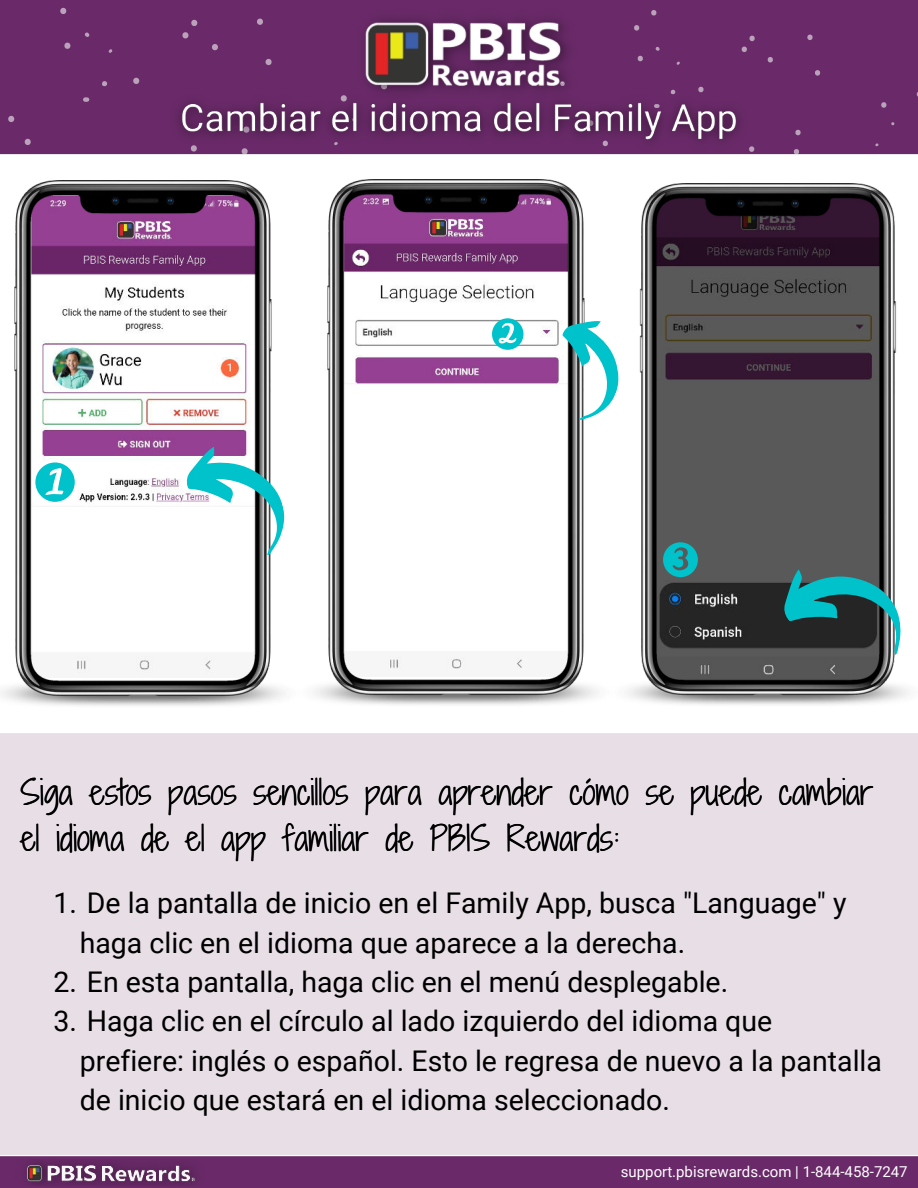
<style>
.page{position:relative;width:918px;height:1188px;background:#fff}
.page>*{position:absolute;margin:0;border:0;box-sizing:border-box;transform-origin:0 0}
.t1{font:33px/46.2px "Shadows Into Light Two";color:#000}
.t2{font:28.5px/39.3px "Roboto";color:#000}
.t3{font:15px "Roboto";color:#fff}
</style>
<div class="page">
<div style="left:0;top:0;width:388px;height:154px;background:#6a2a69"></div>
<div style="left:581px;top:0;width:337px;height:154px;background:#6a2a69"></div>
<img style="left:314px;top:180px;width:284px;height:525px">
<img style="left:1px;top:181px;width:284px;height:525px">
<img style="left:627px;top:183px;width:282px;height:522px">
<svg style="left:186px;top:447px;width:99px;height:108px"></svg>
<svg style="left:783px;top:569px;width:118px;height:86px;background:#30696c"></svg>
<div style="left:0;top:1156px;width:918px;height:32px;background:#6a2a69"></div>
<img style="left:15px;top:1160px;width:192px;height:25px">
<img style="left:355px;top:7px;width:223px;height:73px">
<svg style="left:35px;top:462px;width:40px;height:40px"></svg>
<svg style="left:492px;top:318px;width:32px;height:32px"></svg>
<svg style="left:663px;top:542px;width:35px;height:35px"></svg>
<svg style="left:562px;top:321px;width:57px;height:99px"></svg>
<img style="left:163px;top:80px;width:592px;height:75px">
<div style="left:0;top:733px;width:918px;height:422px;background:#e7dee6"></div>
<p class="t1" style="left:20px;top:769px;width:855px">Siga estos pasos sencillos para aprender cómo se puede cambiar el idioma de el app familiar de PBIS Rewards:</p>
<p class="t2" style="left:80px;top:882px;width:768px;text-indent:-26px">1. De la pantalla de inicio en el Family App, busca "Language" y haga clic en el idioma que aparece a la derecha.</p>
<p class="t2" style="left:53px;top:961px;width:676px">2. En esta pantalla, haga clic en el menú desplegable.</p>
<p class="t2" style="left:80px;top:1001px;width:804px;text-indent:-26px">3. Haga clic en el círculo al lado izquierdo del idioma que prefiere: inglés o español. Esto le regresa de nuevo a la pantalla de inicio que estará en el idioma seleccionado.</p>
<p class="t3" style="left:621px;top:1161px;width:288px">support.pbisrewards.com | 1-844-458-7247</p>
</div>
